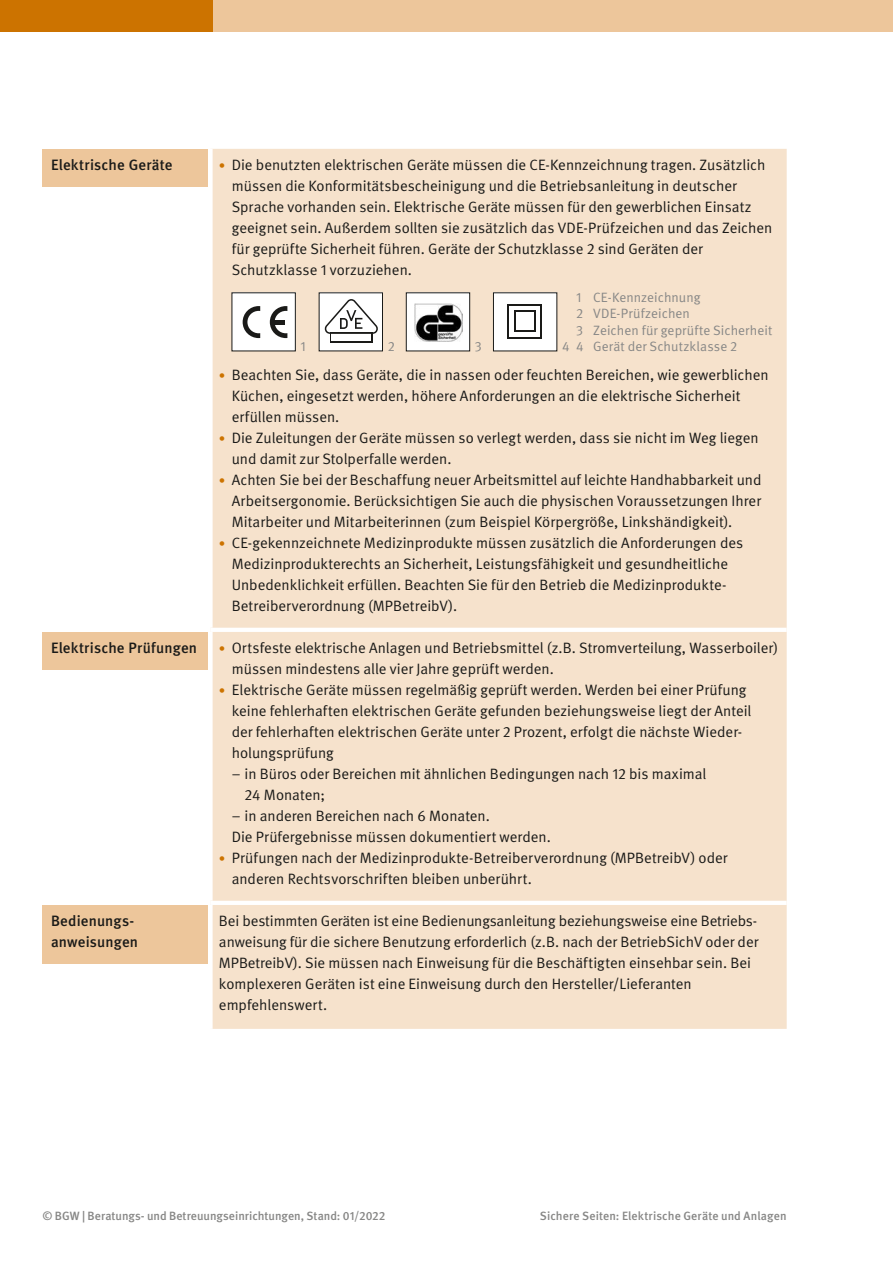
<style>
.page{position:relative;width:893px;height:1263px;background:#fff}
.page>*{position:absolute;margin:0;border:0;box-sizing:border-box;transform-origin:0 0}
.t1{font:15px/21px "DGUV Meta";color:#1a1a18}
.t2{font:500 15px/21px "DGUV Meta";letter-spacing:.015em;color:#1a1a18}
.t3{font:13.5px/16.5px "DGUV Meta";letter-spacing:.005em;color:#878786}
.t4{font:500 12px "DGUV Meta";letter-spacing:.005em;color:#878786}
.s1{font-size:12.75px;color:#cc7300}
</style>
<div class="page">
<div style="left:0;top:0;width:893px;height:32px;background:#edc69b"></div>
<div style="left:0;top:0;width:213px;height:32px;background:#cc7300"></div>
<div style="left:213px;top:149px;width:574px;height:880px;background:#f6e2cc"></div>
<hr style="left:210px;top:628px;width:577px;height:4px;background:#fff">
<hr style="left:210px;top:901px;width:577px;height:4px;background:#fff">
<div style="left:43px;top:149px;width:165px;height:37px;background:#edc69b"></div>
<div style="left:406px;top:293px;width:64px;height:58px;background:#fff"></div>
<img style="left:414px;top:304px;width:48px;height:38px">
<div style="left:406px;top:293px;width:64px;height:58px;border:1px solid #1a1a18"></div>
<div style="left:493px;top:293px;width:64px;height:58px;background:#fff"></div>
<svg style="left:508px;top:304px;width:34px;height:34px"></svg>
<div style="left:510px;top:306px;width:30px;height:30px;background:#fff"></div>
<svg style="left:514px;top:310px;width:21px;height:22px"></svg>
<div style="left:516px;top:313px;width:17px;height:17px;background:#fff"></div>
<div style="left:319px;top:293px;width:63px;height:58px;background:#fff"></div>
<svg style="left:325px;top:299px;width:53px;height:35px"></svg>
<div style="left:232px;top:293px;width:63px;height:58px;background:#fff"></div>
<svg style="left:243px;top:306px;width:17px;height:32px"></svg>
<svg style="left:270px;top:306px;width:17px;height:32px"></svg>
<hr style="left:273px;top:320px;width:11px;height:4px;background:#1a1a18">
<div style="left:43px;top:632px;width:165px;height:37px;background:#edc69b"></div>
<div style="left:43px;top:905px;width:165px;height:58px;background:#edc69b"></div>
<p class="t2" style="left:51px;top:155px;width:123px">Elektrische Geräte</p>
<p class="t1" style="left:232px;top:154px;width:542px;text-indent:-13px"><span class="s1">•</span> Die benutzten elektrischen Geräte müssen die CE-Kennzeichnung tragen. Zusätzlich müssen die Konformitätsbescheinigung und die Betriebsanleitung in deutscher Sprache vorhanden sein. Elektrische Geräte müssen für den gewerblichen Einsatz geeignet sein. Außerdem sollten sie zusätzlich das VDE-Prüfzeichen und das Zeichen für geprüfte Sicherheit führen. Geräte der Schutzklasse 2 sind Geräten der Schutzklasse 1 vorzuziehen.</p>
<p class="t3" style="left:576px;top:289px;width:198px">1 CE-Kennzeichnung<br>2 VDE-Prüfzeichen<br>3 Zeichen für geprüfte Sicherheit<br>4 Gerät der Schutzklasse 2</p>
<p class="t1" style="left:232px;top:364px;width:538px;text-indent:-13px"><span class="s1">•</span> Beachten Sie, dass Geräte, die in nassen oder feuchten Bereichen, wie gewerblichen<br>Küchen, eingesetzt werden, höhere Anforderungen an die elektrische Sicherheit erfüllen müssen.</p>
<p class="t1" style="left:232px;top:427px;width:529px;text-indent:-13px"><span class="s1">•</span> Die Zuleitungen der Geräte müssen so verlegt werden, dass sie nicht im Weg liegen und damit zur Stolperfalle werden.</p>
<p class="t1" style="left:232px;top:469px;width:531px;text-align:justify;text-indent:-13px"><span class="s1">•</span> Achten Sie bei der Beschaffung neuer Arbeitsmittel auf leichte Handhabbarkeit und Arbeitsergonomie. Berücksichtigen Sie auch die physischen Voraussetzungen Ihrer Mitarbeiter und Mitarbeiterinnen (zum Beispiel Körpergröße, Linkshändigkeit).</p>
<p class="t1" style="left:232px;top:532px;width:513px;text-indent:-13px"><span class="s1">•</span> CE-gekennzeichnete Medizinprodukte müssen zusätzlich die Anforderungen des Medizinprodukterechts an Sicherheit, Leistungsfähigkeit und gesundheitliche Unbedenklichkeit erfüllen. Beachten Sie für den Betrieb die Medizinprodukte-Betreiberverordnung (MPBetreibV).</p>
<p class="t3" style="left:301px;top:338px;width:7px">1</p>
<p class="t3" style="left:388px;top:338px;width:9px">2</p>
<p class="t3" style="left:475px;top:338px;width:8px">3</p>
<p class="t3" style="left:562px;top:338px;width:9px">4</p>
<p class="t2" style="left:51px;top:638px;width:148px">Elektrische Prüfungen</p>
<p class="t1" style="left:232px;top:637px;width:548px;text-indent:-13px"><span class="s1">•</span> Ortsfeste elektrische Anlagen und Betriebsmittel (z.B. Stromverteilung, Wasserboiler) müssen mindestens alle vier Jahre geprüft werden.</p>
<p class="t1" style="left:232px;top:679px;width:521px;text-indent:-13px"><span class="s1">•</span> Elektrische Geräte müssen regelmäßig geprüft werden. Werden bei einer Prüfung keine fehlerhaften elektrischen Geräte gefunden beziehungsweise liegt der Anteil der fehlerhaften elektrischen Geräte unter 2 Prozent, erfolgt die nächste Wieder&shy;holungsprüfung</p>
<p class="t1" style="left:244px;top:763px;width:463px;text-indent:-13px">– in Büros oder Bereichen mit ähnlichen Bedingungen nach 12 bis maximal<br>24 Monaten;</p>
<p class="t1" style="left:232px;top:805px;width:321px">– in anderen Bereichen nach 6 Monaten.<br>Die Prüfergebnisse müssen dokumentiert werden.</p>
<p class="t1" style="left:232px;top:847px;width:497px;text-indent:-13px"><span class="s1">•</span> Prüfungen nach der Medizinprodukte-Betreiberverordnung (MPBetreibV) oder anderen Rechtsvorschriften bleiben unberührt.</p>
<p class="t2" style="left:51px;top:911px;width:89px">Bedienungs&shy;anweisungen</p>
<p class="t1" style="left:219px;top:910px;width:541px">Bei bestimmten Geräten ist eine Bedienungsanleitung beziehungsweise eine Betriebs&shy;anweisung für die sichere Benutzung erforderlich (z.B. nach der BetriebSichV oder der MPBetreibV). Sie müssen nach Einweisung für die Beschäftigten einsehbar sein. Bei komplexeren Geräten ist eine Einweisung durch den Hersteller/Lieferanten empfehlenswert.</p>
<p class="t4" style="left:43px;top:1209px;width:345px">© BGW | Beratungs- und Betreuungseinrichtungen, Stand: 01/2022</p>
<p class="t4" style="left:540px;top:1209px;width:248px">Sichere Seiten: Elektrische Geräte und Anlagen</p>
</div>
